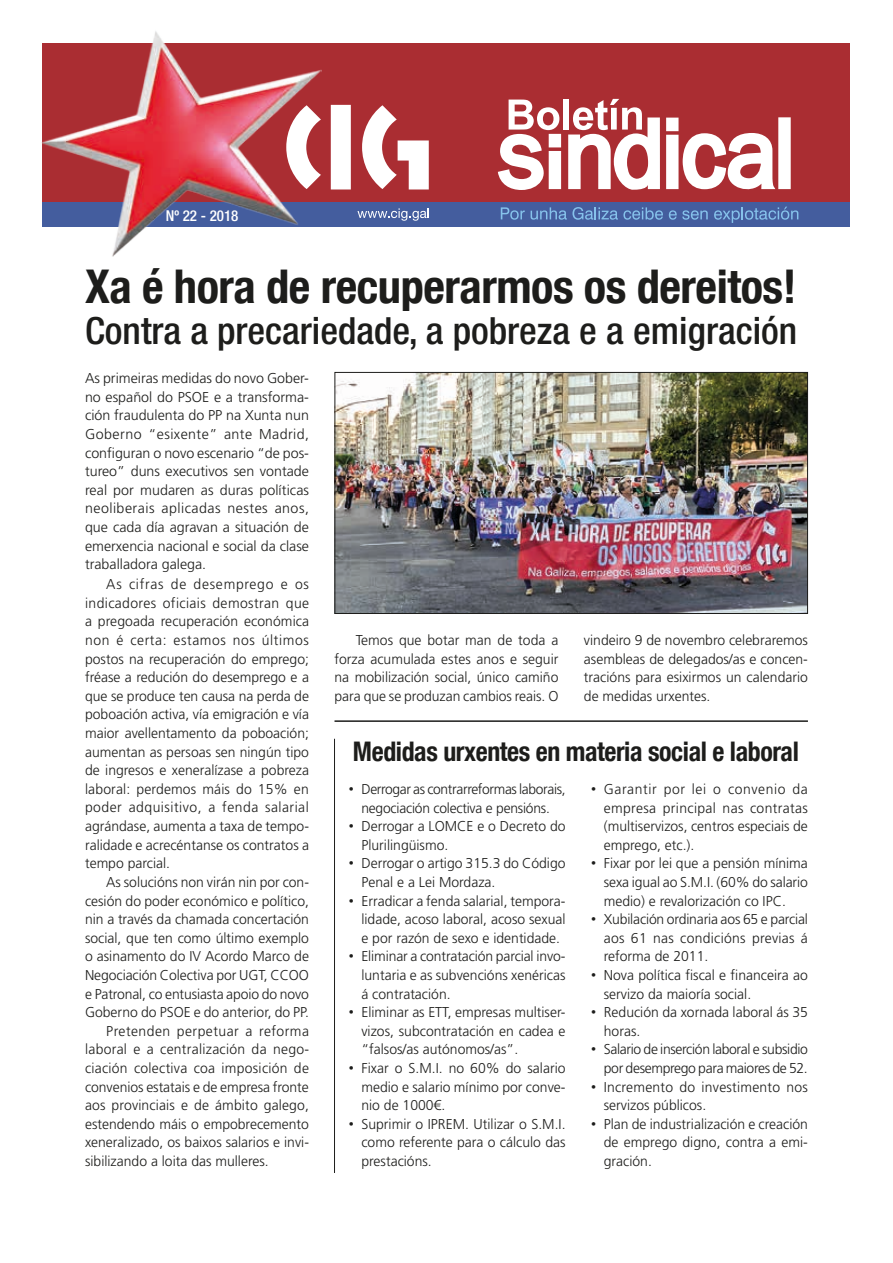
<style>
.page{position:relative;width:893px;height:1263px;background:#fff}
.page>*{position:absolute;margin:0;border:0;box-sizing:border-box;transform-origin:0 0}
.t1{font:700 condensed 46.5px "Helvetica Neue LT Com";letter-spacing:-.01em;color:#1d1d1b}
.t2{font:500 condensed 37.5px "Helvetica Neue LT Com";color:#1d1d1b}
.t3{font:700 condensed 27px "Helvetica Neue LT Com";letter-spacing:-.015em;color:#1d1d1b;scale:.96 1}
.t4{font:500 condensed 15px "Helvetica Neue LT Com";color:#fff}
.t5{font:300 14.25px/18.6px "Frutiger LT Std";color:#1d1d1b;text-align:justify}
.t6{font:300 14.25px/18.6px "Frutiger LT Std";letter-spacing:-.025em;color:#1d1d1b;text-align:center}
.t7{font:300 14.25px "Frutiger LT Std";letter-spacing:.02em;color:#1d1d1b}
.t8{font:300 14.25px "Frutiger LT Std";letter-spacing:.03em;color:#1d1d1b}
.s1{font-family:"Arial";font-weight:400}
</style>
<div class="page">
<div style="left:43px;top:43px;width:807px;height:166px;background:#aa2d32"></div>
<div style="left:43px;top:202px;width:807px;height:25px;background:#445d9e"></div>
<svg style="left:357px;top:208px;width:72px;height:13px"></svg>
<svg style="left:498px;top:99px;width:293px;height:91px"></svg>
<svg style="left:330px;top:105px;width:99px;height:84px"></svg>
<svg style="left:501px;top:207px;width:24px;height:13px"></svg>
<svg style="left:531px;top:207px;width:132px;height:13px"></svg>
<svg style="left:714px;top:207px;width:84px;height:16px"></svg>
<svg style="left:669px;top:210px;width:39px;height:10px"></svg>
<img style="left:42px;top:31px;width:279px;height:225px">
<img style="left:336px;top:374px;width:470px;height:238px">
<div style="left:334px;top:372px;width:474px;height:242px;border:1px solid #1d1d1b"></div>
<hr style="left:334px;top:720px;width:474px;height:2px;background:#1d1d1b">
<hr style="left:334px;top:739px;width:1px;height:434px;background:#1d1d1b">
<p class="t4" style="left:166px;top:207px;width:74px">Nº 22 - 2018</p>
<h1 class="t1" style="left:85px;top:259px;width:713px">Xa é hora de recuperarmos os dereitos!</h1>
<h2 class="t2" style="left:85px;top:308px;width:714px">Contra a precariedade, a pobreza e a emigración</h2>
<p class="t5" style="left:85px;top:369px;width:226px">As primeiras medidas do novo Gober&shy;no español do PSOE e a transforma&shy;ción fraudulenta do PP na Xunta nun Goberno “esixente” ante Madrid, configuran o novo escenario “de pos&shy;tureo” duns executivos sen vontade real por mudaren as duras políticas neoliberais aplicadas nestes anos, que cada día agravan a situación de emerxencia nacional e social da clase traballadora galega.</p>
<p class="t5" style="left:85px;top:575px;width:226px;text-indent:21px">As cifras de desemprego e os indicadores oficiais demostran que a pregoada recuperación económica non é certa: estamos nos últimos postos na recuperación do emprego; fréase a redución do desemprego e a que se produce ten causa na perda de poboación activa, vía emigración e vía maior avellentamento da poboación; aumentan as persoas sen ningún tipo de ingresos e xeneralízase a pobreza laboral: perdemos máis do 15% en poder adquisitivo, a fenda salarial agrándase, aumenta a taxa de tempo&shy;ralidade e acrecéntanse os contratos a tempo parcial.</p>
<p class="t5" style="left:106px;top:873px;width:204px">As solucións non virán nin por con-</p>
<p class="t5" style="left:85px;top:891px;width:225px">cesión do poder económico e político,</p>
<p class="t5" style="left:85px;top:910px;width:225px">nin a través da chamada concertación</p>
<p class="t5" style="left:85px;top:929px;width:225px">social, que ten como último exemplo</p>
<p class="t5" style="left:85px;top:947px;width:225px">o asinamento do IV Acordo Marco de</p>
<p class="t5" style="left:85px;top:966px;width:225px">Negociación Colectiva por UGT, CCOO</p>
<p class="t5" style="left:85px;top:984px;width:225px">e Patronal, co entusiasta apoio do novo</p>
<p class="t5" style="left:85px;top:1003px;width:225px">Goberno do PSOE e do anterior, do PP.</p>
<p class="t8" style="left:106px;top:1023px;width:204px">Pretenden perpetuar a reforma</p>
<p class="t7" style="left:85px;top:1041px;width:225px">laboral e a centralización da nego-</p>
<p class="t7" style="left:85px;top:1060px;width:225px">ciación colectiva coa imposición de</p>
<p class="t5" style="left:85px;top:1077px;width:225px">convenios estatais e de empresa fronte</p>
<p class="t5" style="left:85px;top:1096px;width:225px">aos provinciais e de ámbito galego,</p>
<p class="t5" style="left:85px;top:1115px;width:225px">estendendo máis o empobrecemento</p>
<p class="t5" style="left:85px;top:1133px;width:225px">xeneralizado, os baixos salarios e invi-</p>
<p class="t5" style="left:85px;top:1152px;width:185px">sibilizando a loita das mulleres.</p>
<p class="t5" style="left:334px;top:631px;width:225px;text-indent:21px">Temos que botar man de toda a forza acumulada estes anos e seguir na mobilización social, único camiño para que se produzan cambios reais. O</p>
<p class="t5" style="left:584px;top:631px;width:225px">vindeiro 9 de novembro celebraremos asembleas de delegados/as e concen&shy;tracións para esixirmos un calendario de medidas urxentes.</p>
<h3 class="t3" style="left:353px;top:735px;width:466px">Medidas urxentes en materia social e laboral</h3>
<p class="t6" style="left:349px;top:780px;width:218px"><span class="s1">•</span> Derrogar as contrarreformas laborais, negociación colectiva e pensións.</p>
<p class="t5" style="left:361px;top:817px;width:206px;text-indent:-13px"><span class="s1">•</span> Derrogar a LOMCE e o Decreto do<br>Plurilingüismo.</p>
<p class="t5" style="left:361px;top:854px;width:206px;text-indent:-13px"><span class="s1">•</span> Derrogar o artigo 315.3 do Código<br>Penal e a Lei Mordaza.</p>
<p class="t5" style="left:361px;top:891px;width:206px;text-indent:-13px"><span class="s1">•</span> Erradicar a fenda salarial, tempora&shy;lidade, acoso laboral, acoso sexual e por razón de sexo e identidade.</p>
<p class="t5" style="left:361px;top:947px;width:206px;text-indent:-13px"><span class="s1">•</span> Eliminar a contratación parcial invo&shy;luntaria e as subvencións xenéricas á contratación.</p>
<p class="t5" style="left:361px;top:1003px;width:206px;text-indent:-13px"><span class="s1">•</span> Eliminar as ETT, empresas multiser&shy;vizos, subcontratación en cadea e “falsos/as autónomos/as”.</p>
<p class="t5" style="left:361px;top:1059px;width:206px;text-indent:-13px"><span class="s1">•</span> Fixar o S.M.I. no 60% do salario medio e salario mínimo por conve&shy;nio de 1000€.</p>
<p class="t5" style="left:361px;top:1115px;width:206px;text-indent:-13px"><span class="s1">•</span> Suprimir o IPREM. Utilizar o S.M.I. como referente para o cálculo das prestacións.</p>
<p class="t5" style="left:604px;top:780px;width:206px;text-indent:-13px"><span class="s1">•</span> Garantir por lei o convenio da empresa principal nas contratas (multiservizos, centros especiais de emprego, etc.).</p>
<p class="t5" style="left:604px;top:854px;width:206px;text-indent:-13px"><span class="s1">•</span> Fixar por lei que a pensión mínima sexa igual ao S.M.I. (60% do salario medio) e revalorización co IPC.</p>
<p class="t5" style="left:604px;top:910px;width:206px;text-indent:-13px"><span class="s1">•</span> Xubilación ordinaria aos 65 e parcial aos 61 nas condicións previas á reforma de 2011.</p>
<p class="t5" style="left:604px;top:966px;width:206px;text-indent:-13px"><span class="s1">•</span> Nova política fiscal e financeira ao servizo da maioría social.</p>
<p class="t5" style="left:604px;top:1003px;width:206px;text-indent:-13px"><span class="s1">•</span> Redución da xornada laboral ás 35 horas.</p>
<p class="t6" style="left:591px;top:1040px;width:218px;text-align:right"><span class="s1">•</span> Salario de inserción laboral e subsidio por desemprego para maiores de 52.</p>
<p class="t5" style="left:604px;top:1077px;width:206px;text-indent:-13px"><span class="s1">•</span> Incremento do investimento nos servizos públicos.</p>
<p class="t5" style="left:604px;top:1115px;width:206px;text-indent:-13px"><span class="s1">•</span> Plan de industrialización e creación de emprego digno, contra a emi&shy;gración.</p>
</div>
